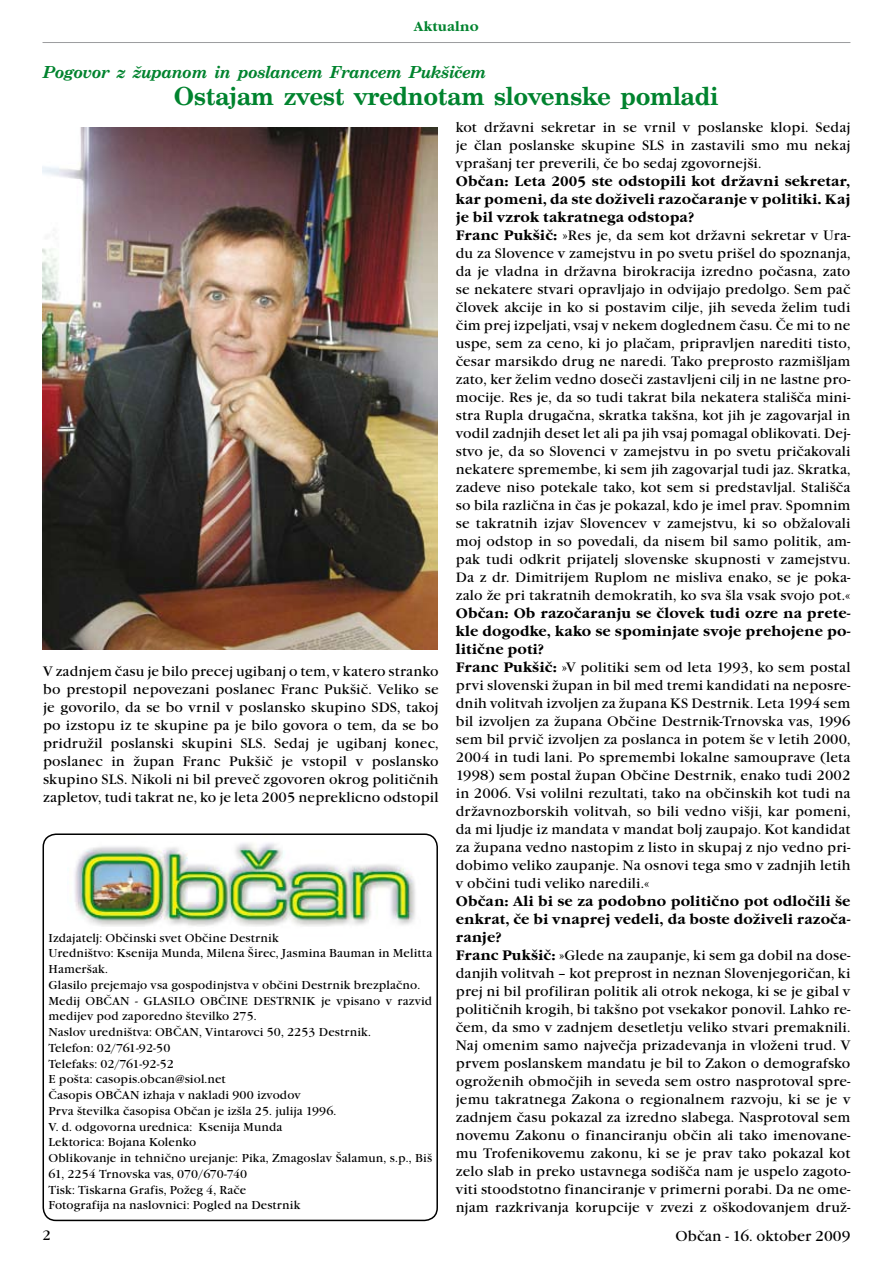
<style>
.page{position:relative;width:893px;height:1263px;background:#fff}
.page>*{position:absolute;margin:0;border:0;box-sizing:border-box;transform-origin:0 0}
.t1{font:700 27px "Century Sch TEE";letter-spacing:-.01em;color:#00832e}
.t2{font:italic 700 18px "Century Sch TEE";letter-spacing:-.01em;color:#00832e}
.t3{font:15px "Garamond Itc TEE";color:#000}
.t4{font:14.25px/18px "Garamond Itc TEE";letter-spacing:.01em;color:#000}
.t5{font:700 13.5px "Garamond Itc TEE";letter-spacing:.01em;color:#00832e}
.t6{font:12px/15.8px "Garamond Itc TEE";letter-spacing:.01em;color:#000}
.s1{font-weight:700}
</style>
<div class="page">
<hr style="left:43px;top:42px;width:807px;height:1px;background:#9c9d9f">
<img style="left:74px;top:843px;width:342px;height:83px">
<div style="left:43px;top:833px;width:395px;height:388px;border:2px solid #000;border-radius:13px"></div>
<img style="left:43px;top:128px;width:395px;height:522px">
<p class="t5" style="left:414px;top:19px;width:66px">Aktualno</p>
<p class="t2" style="left:43px;top:61px;width:444px">Pogovor z županom in poslancem Francem Pukšičem</p>
<h1 class="t1" style="left:174px;top:80px;width:546px">Ostajam zvest vrednotam slovenske pomladi</h1>
<p class="t4" style="left:43px;top:662px;width:397px;text-align:justify">V zadnjem času je bilo precej ugibanj o tem, v katero stranko bo prestopil nepovezani poslanec Franc Pukšič. Veliko se je govorilo, da se bo vrnil v poslansko skupino SDS, takoj po izstopu iz te skupine pa je bilo govora o tem, da se bo pridružil poslanski skupini SLS. Sedaj je ugibanj konec, poslanec in župan Franc Pukšič je vstopil v poslansko skupino SLS. Nikoli ni bil preveč zgovoren okrog političnih zapletov, tudi takrat ne, ko je leta 2005 nepreklicno odstopil</p>
<p class="t6" style="left:49px;top:930px;width:385px">Izdajatelj: Občinski svet Občine Destrnik<br>Uredništvo: Ksenija Munda, Milena Širec, Jasmina Bauman in Melitta Hameršak.<br>Glasilo prejemajo vsa gospodinjstva v občini Destrnik brezplačno.<br>Medij OBČAN - GLASILO OBČINE DESTRNIK je vpisano v razvid medijev pod zaporedno številko 275.<br>Naslov uredništva: OBČAN, Vintarovci 50, 2253 Destrnik.<br>Telefon: 02/761-92-50<br>Telefaks: 02/761-92-52<br>E pošta: casopis.obcan@siol.net<br>Časopis OBČAN izhaja v nakladi 900 izvodov<br>Prva številka časopisa Občan je izšla 25. julija 1996.<br>V. d. odgovorna urednica: Ksenija Munda<br>Lektorica: Bojana Kolenko<br>Oblikovanje in tehnično urejanje: Pika, Zmagoslav Šalamun, s.p., Biš 61, 2254 Trnovska vas, 070/670-740<br>Tisk: Tiskarna Grafis, Požeg 4, Rače<br>Fotografija na naslovnici: Pogled na Destrnik</p>
<p class="t4" style="left:456px;top:118px;width:396px;text-align:justify">kot državni sekretar in se vrnil v poslanske klopi. Sedaj je član poslanske skupine SLS in zastavili smo mu nekaj vprašanj ter preverili, če bo sedaj zgovornejši.</p>
<p class="t4" style="left:456px;top:172px;width:396px"><span class="s1">Občan: Leta 2005 ste odstopili kot državni sekretar, kar pomeni, da ste doživeli razočaranje v politiki. Kaj je bil vzrok takratnega odstopa?<br>Franc Pukšič:</span> »Res je, da sem kot državni sekretar v Ura&shy;du za Slovence v zamejstvu in po svetu prišel do spoznanja, da je vladna in državna birokracija izredno počasna, zato se nekatere stvari opravljajo in odvijajo predolgo. Sem pač človek akcije in ko si postavim cilje, jih seveda želim tudi čim prej izpeljati, vsaj v nekem doglednem času. Če mi to ne uspe, sem za ceno, ki jo plačam, pripravljen narediti tisto, česar marsikdo drug ne naredi. Tako preprosto razmišljam zato, ker želim vedno doseči zastavljeni cilj in ne lastne pro&shy;mocije. Res je, da so tudi takrat bila nekatera stališča mini&shy;stra Rupla drugačna, skratka takšna, kot jih je zagovarjal in vodil zadnjih deset let ali pa jih vsaj pomagal oblikovati. Dej&shy;stvo je, da so Slovenci v zamejstvu in po svetu pričakovali nekatere spremembe, ki sem jih zagovarjal tudi jaz. Skratka, zadeve niso potekale tako, kot sem si predstavljal. Stališča so bila različna in čas je pokazal, kdo je imel prav. Spomnim se takratnih izjav Slovencev v zamejstvu, ki so obžalovali moj odstop in so povedali, da nisem bil samo politik, am&shy;pak tudi odkrit prijatelj slovenske skupnosti v zamejstvu.<br>Da z dr. Dimitrijem Ruplom ne misliva enako, se je poka&shy;zalo že pri takratnih demokratih, ko sva šla vsak svojo pot.«</p>
<p class="t4" style="left:456px;top:604px;width:396px"><span class="s1">Občan: Ob razočaranju se človek tudi ozre na prete&shy;kle dogodke, kako se spominjate svoje prehojene po&shy;litične poti?<br>Franc Pukšič:</span> »V politiki sem od leta 1993, ko sem postal prvi slovenski župan in bil med tremi kandidati na neposre&shy;dnih volitvah izvoljen za župana KS Destrnik. Leta 1994 sem bil izvoljen za župana Občine Destrnik-Trnovska vas, 1996 sem bil prvič izvoljen za poslanca in potem še v letih 2000, 2004 in tudi lani. Po spremembi lokalne samouprave (leta 1998) sem postal župan Občine Destrnik, enako tudi 2002 in 2006. Vsi volilni rezultati, tako na občinskih kot tudi na državnozborskih volitvah, so bili vedno višji, kar pomeni, da mi ljudje iz mandata v mandat bolj zaupajo. Kot kandidat za župana vedno nastopim z listo in skupaj z njo vedno pri&shy;dobimo veliko zaupanje. Na osnovi tega smo v zadnjih letih v občini tudi veliko naredili.«</p>
<p class="t4" style="left:456px;top:892px;width:396px"><span class="s1">Občan: Ali bi se za podobno politično pot odločili še enkrat, če bi vnaprej vedeli, da boste doživeli razoča&shy;ranje?<br>Franc Pukšič:</span> »Glede na zaupanje, ki sem ga dobil na dose&shy;danjih volitvah – kot preprost in neznan Slovenjegoričan, ki prej ni bil profiliran politik ali otrok nekoga, ki se je gibal v političnih krogih, bi takšno pot vsekakor ponovil. Lahko re&shy;čem, da smo v zadnjem desetletju veliko stvari premaknili.<br>Naj omenim samo največja prizadevanja in vloženi trud. V prvem poslanskem mandatu je bil to Zakon o demografsko ogroženih območjih in seveda sem ostro nasprotoval spre&shy;jemu takratnega Zakona o regionalnem razvoju, ki se je v zadnjem času pokazal za izredno slabega. Nasprotoval sem novemu Zakonu o financiranju občin ali tako imenovane&shy;mu Trofenikovemu zakonu, ki se je prav tako pokazal kot zelo slab in preko ustavnega sodišča nam je uspelo zagoto&shy;viti stoodstotno financiranje v primerni porabi. Da ne ome&shy;njam razkrivanja korupcije v zvezi z oškodovanjem druž-</p>
<p class="t4" style="left:43px;top:1226px;width:10px">2</p>
<p class="t3" style="left:676px;top:1227px;width:176px">Občan - 16. oktober 2009</p>
</div>
